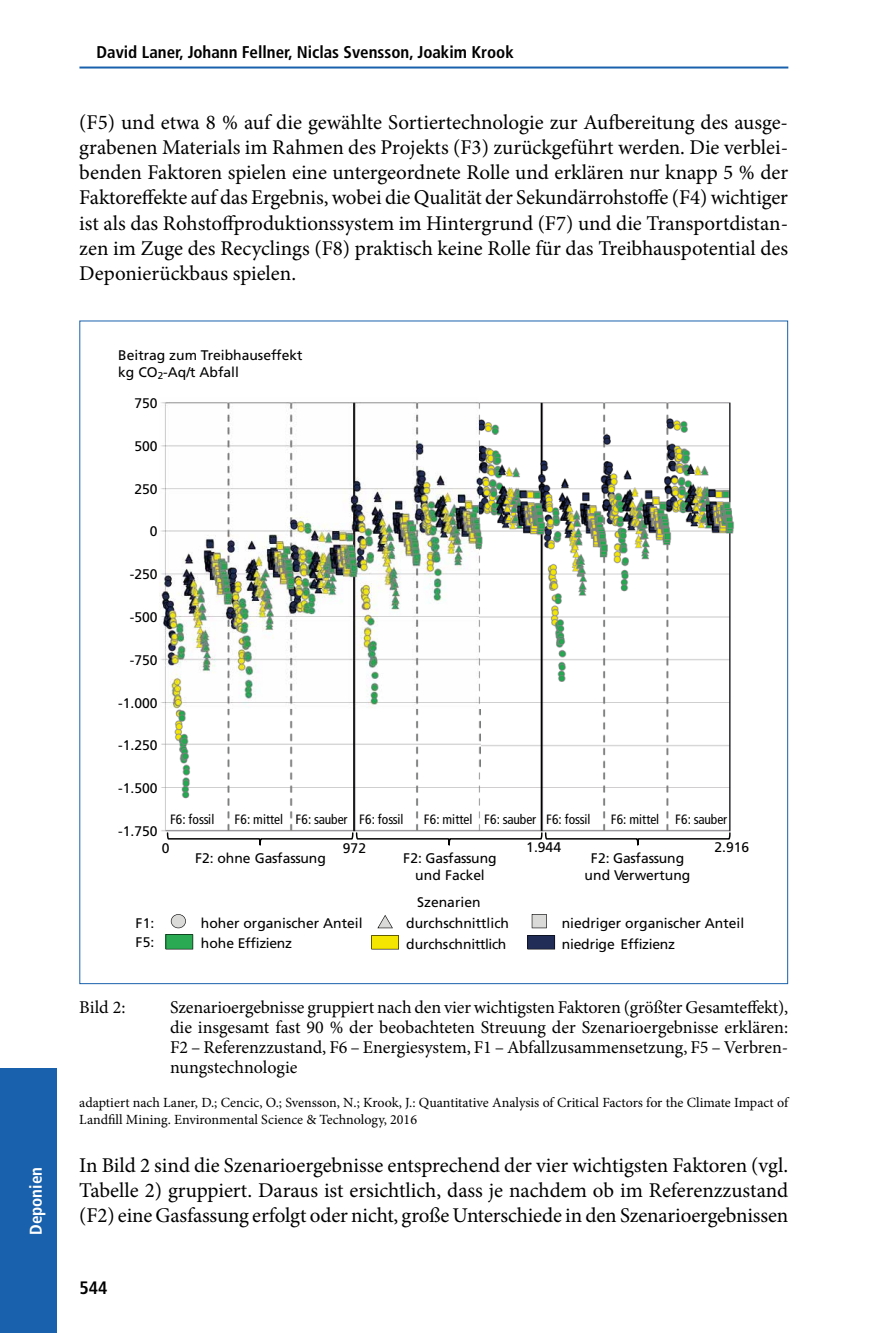
<style>
.page{position:relative;width:879px;height:1333px;background:#fff}
.page>*{position:absolute;margin:0;border:0;box-sizing:border-box;transform-origin:0 0}
.t1{font:21px/25.2px "Minion Pro";letter-spacing:-.005em;color:#000;text-align:justify}
.t2{font:18px/20px "Minion Pro";color:#000;text-align:justify}
.t3{font:700 condensed 18px "Frutiger";color:#000}
.t4{font:700 condensed 17px "Frutiger";color:#000}
.t5{font:700 condensed 17px "Frutiger";color:#fff}
.t6{font:14px/16.6px "Frutiger";color:#000}
.t7{font:14px/16.8px "Minion Pro";color:#000}
.t8{font:14px/16.6px "Frutiger";color:#020203;text-align:center}
.t9{font:14px "Frutiger";letter-spacing:-.025em;color:#020203}
.t10{font:condensed 13.4px "Frutiger";letter-spacing:.005em;color:#020203}
</style>
<div class="page">
<hr style="left:79px;top:66px;width:709px;height:2px;background:#1961ac">
<div style="left:0;top:1068px;width:57px;height:264px;background:#1961ac"></div>
<img style="left:159px;top:402px;width:575px;height:431px">
<svg style="left:167px;top:832px;width:563px;height:13px"></svg>
<svg style="left:377px;top:915px;width:16px;height:13px"></svg>
<svg style="left:171px;top:914px;width:15px;height:14px"></svg>
<svg style="left:532px;top:914px;width:15px;height:14px"></svg>
<svg style="left:166px;top:934px;width:27px;height:15px"></svg>
<svg style="left:371px;top:935px;width:28px;height:14px"></svg>
<svg style="left:527px;top:935px;width:28px;height:14px"></svg>
<p class="t5" style="left:26px;top:1234px;width:70px;rotate:-90deg">Deponien</p>
<p class="t4" style="left:96px;top:42px;width:419px">David Laner, Johann Fellner, Niclas Svensson, Joakim Krook</p>
<p class="t1" style="left:79px;top:109px;width:710px">(F5) und etwa 8 % auf die gewählte Sortiertechnologie zur Aufbereitung des ausge&shy;grabenen Materials im Rahmen des Projekts (F3) zurückgeführt werden. Die verblei&shy;benden Faktoren spielen eine untergeordnete Rolle und erklären nur knapp 5 % der Faktoreffekte auf das Ergebnis, wobei die Qualität der Sekundärrohstoffe (F4) wichtiger ist als das Rohstoffproduktionssystem im Hintergrund (F7) und die Transportdistan&shy;zen im Zuge des Recyclings (F8) praktisch keine Rolle für das Treibhauspotential des Deponierückbaus spielen.</p>
<p class="t6" style="left:118px;top:347px;width:186px">Beitrag zum Treibhauseffekt kg CO<sub>2</sub>-Aq/t Abfall</p>
<p class="t6" style="left:134px;top:395px;width:25px">750</p>
<p class="t6" style="left:134px;top:437px;width:25px">500</p>
<p class="t6" style="left:134px;top:480px;width:25px">250</p>
<p class="t6" style="left:150px;top:523px;width:9px">0</p>
<p class="t6" style="left:130px;top:566px;width:29px">-250</p>
<p class="t6" style="left:130px;top:608px;width:29px">-500</p>
<p class="t6" style="left:130px;top:651px;width:29px">-750</p>
<p class="t6" style="left:118px;top:694px;width:41px">-1.000</p>
<p class="t6" style="left:118px;top:737px;width:41px">-1.250</p>
<p class="t6" style="left:118px;top:779px;width:41px">-1.500</p>
<p class="t6" style="left:118px;top:822px;width:41px">-1.750</p>
<p class="t10" style="left:170px;top:811px;width:46px">F6: fossil</p>
<p class="t10" style="left:235px;top:811px;width:170px">F6: mittel F6: sauber F6: fossil</p>
<p class="t10" style="left:424px;top:811px;width:168px">F6: mittel F6: sauber F6: fossil</p>
<p class="t10" style="left:611px;top:811px;width:118px">F6: mittel F6: sauber</p>
<p class="t8" style="left:195px;top:849px;width:132px">F2: ohne Gasfassung</p>
<p class="t8" style="left:403px;top:849px;width:95px">F2: Gasfassung und Fackel</p>
<p class="t8" style="left:584px;top:849px;width:107px">F2: Gasfassung und Verwertung</p>
<p class="t6" style="left:201px;top:914px;width:163px">hoher organischer Anteil</p>
<p class="t6" style="left:406px;top:914px;width:104px">durchschnittlich</p>
<p class="t6" style="left:562px;top:914px;width:184px">niedriger organischer Anteil</p>
<p class="t6" style="left:162px;top:839px;width:9px">0</p>
<p class="t6" style="left:343px;top:839px;width:25px">972</p>
<p class="t6" style="left:526px;top:838px;width:36px">1.944</p>
<p class="t6" style="left:714px;top:838px;width:36px">2.916</p>
<p class="t6" style="left:417px;top:893px;width:65px">Szenarien</p>
<p class="t8" style="left:135px;top:913px;width:21px;line-height:19px;text-align:left">F1:<br>F5:</p>
<p class="t8" style="left:201px;top:934px;width:93px">hohe Effizienz</p>
<p class="t9" style="left:406px;top:936px;width:102px">durchschnittlich</p>
<p class="t9" style="left:562px;top:936px;width:115px">niedrige Effizienz</p>
<p class="t2" style="left:79px;top:997px;width:48px">Bild 2:</p>
<p class="t2" style="left:170px;top:997px;width:620px">Szenarioergebnisse gruppiert nach den vier wichtigsten Faktoren (größter Gesamteffekt), die insgesamt fast 90 % der beobachteten Streuung der Szenarioergebnisse erklären:<br>F2 – Referenzzustand, F6 – Energiesystem, F1 – Abfallzusammensetzung, F5 – Verbren&shy;nungstechnologie</p>
<p class="t7" style="left:79px;top:1094px;width:710px">adaptiert nach Laner, D.; Cencic, O.; Svensson, N.; Krook, J.: Quantitative Analysis of Critical Factors for the Climate Impact of<br>Landfill Mining. Environmental Science &amp; Technology, 2016</p>
<p class="t1" style="left:79px;top:1152px;width:710px">In Bild 2 sind die Szenarioergebnisse entsprechend der vier wichtigsten Faktoren (vgl.<br>Tabelle 2) gruppiert. Daraus ist ersichtlich, dass je nachdem ob im Referenzzustand (F2) eine Gasfassung erfolgt oder nicht, große Unterschiede in den Szenarioergebnissen</p>
<p class="t3" style="left:79px;top:1276px;width:30px">544</p>
</div>
